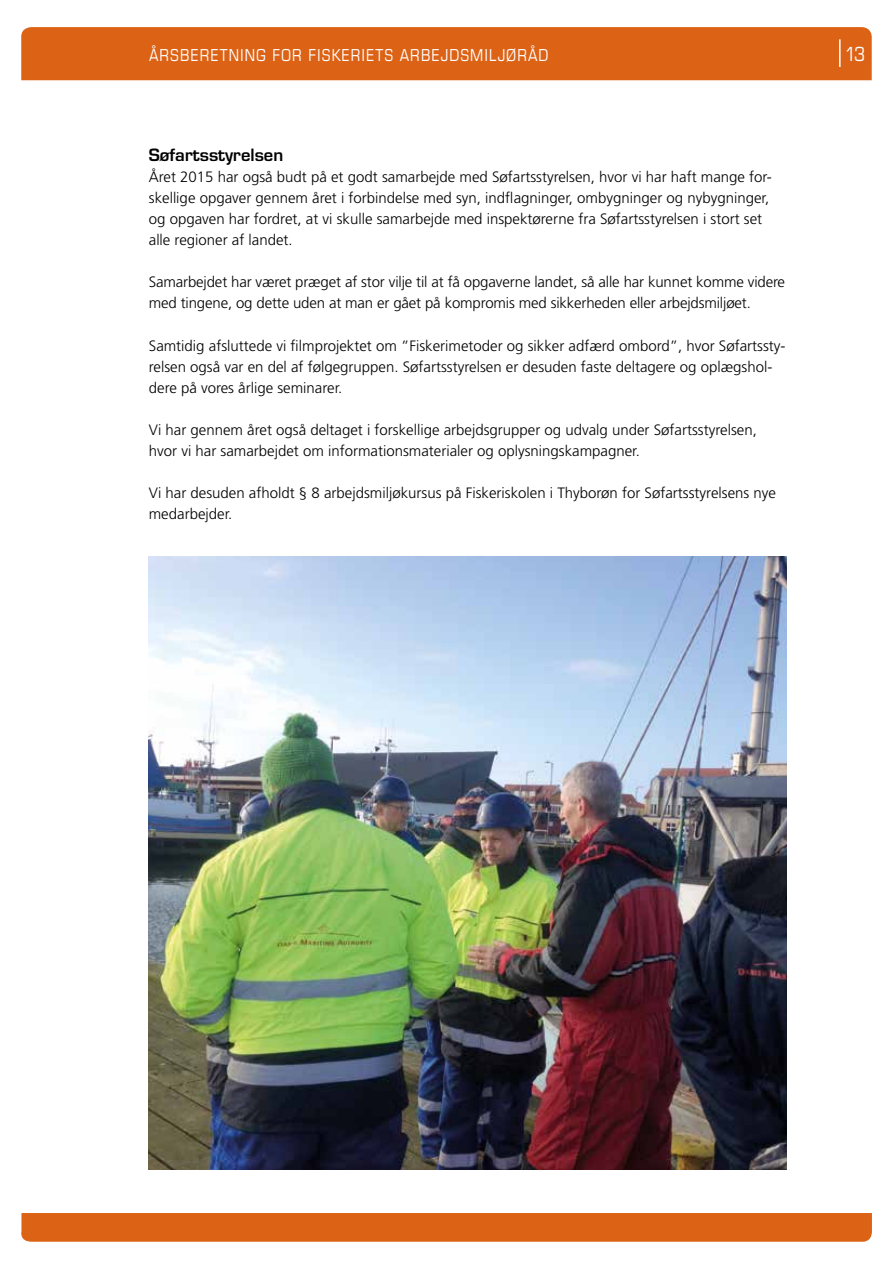
<style>
.page{position:relative;width:893px;height:1263px;background:#fff}
.page>*{position:absolute;margin:0;border:0;box-sizing:border-box;transform-origin:0 0}
.t1{font:condensed 19.5px "Eurostile LT Std";color:#fff}
.t2{font:condensed 16.5px "Eurostile LT Std";letter-spacing:.06em;color:#fff}
.t3{font:600 16.5px "Eurostile LT Std";color:#000}
.t4{font:300 15px/21px "Frutiger LT Std";color:#000}
</style>
<div class="page">
<div style="left:21px;top:1213px;width:851px;height:29px;background:#dc6216"></div>
<div style="left:21px;top:27px;width:851px;height:53px;background:#dc6216"></div>
<hr style="left:839px;top:39px;width:2px;height:28px;background:#fff">
<img style="left:149px;top:556px;width:638px;height:613px">
<p class="t2" style="left:149px;top:45px;width:401px">ÅRSBERETNING FOR FISKERIETS ARBEJDSMILJØRÅD</p>
<h1 class="t1" style="left:845px;top:42px;width:21px">13</h1>
<p class="t3" style="left:149px;top:145px;width:136px">Søfartsstyrelsen</p>
<p class="t4" style="left:149px;top:167px;width:624px">Året 2015 har også budt på et godt samarbejde med Søfartsstyrelsen, hvor vi har haft mange for&shy;skellige opgaver gennem året i forbindelse med syn, indflagninger, ombygninger og nybygninger, og opgaven har fordret, at vi skulle samarbejde med inspektørerne fra Søfartsstyrelsen i stort set alle regioner af landet.</p>
<p class="t4" style="left:149px;top:272px;width:638px">Samarbejdet har været præget af stor vilje til at få opgaverne landet, så alle har kunnet komme videre med tingene, og dette uden at man er gået på kompromis med sikkerheden eller arbejdsmiljøet.</p>
<p class="t4" style="left:149px;top:335px;width:638px">Samtidig afsluttede vi filmprojektet om ”Fiskerimetoder og sikker adfærd ombord”, hvor Søfartssty&shy;relsen også var en del af følgegruppen. Søfartsstyrelsen er desuden faste deltagere og oplægshol&shy;dere på vores årlige seminarer.</p>
<p class="t4" style="left:149px;top:420px;width:609px">Vi har gennem året også deltaget i forskellige arbejdsgrupper og udvalg under Søfartsstyrelsen, hvor vi har samarbejdet om informationsmaterialer og oplysningskampagner.</p>
<p class="t4" style="left:149px;top:483px;width:629px">Vi har desuden afholdt § 8 arbejdsmiljøkursus på Fiskeriskolen i Thyborøn for Søfartsstyrelsens nye medarbejder.</p>
</div>
